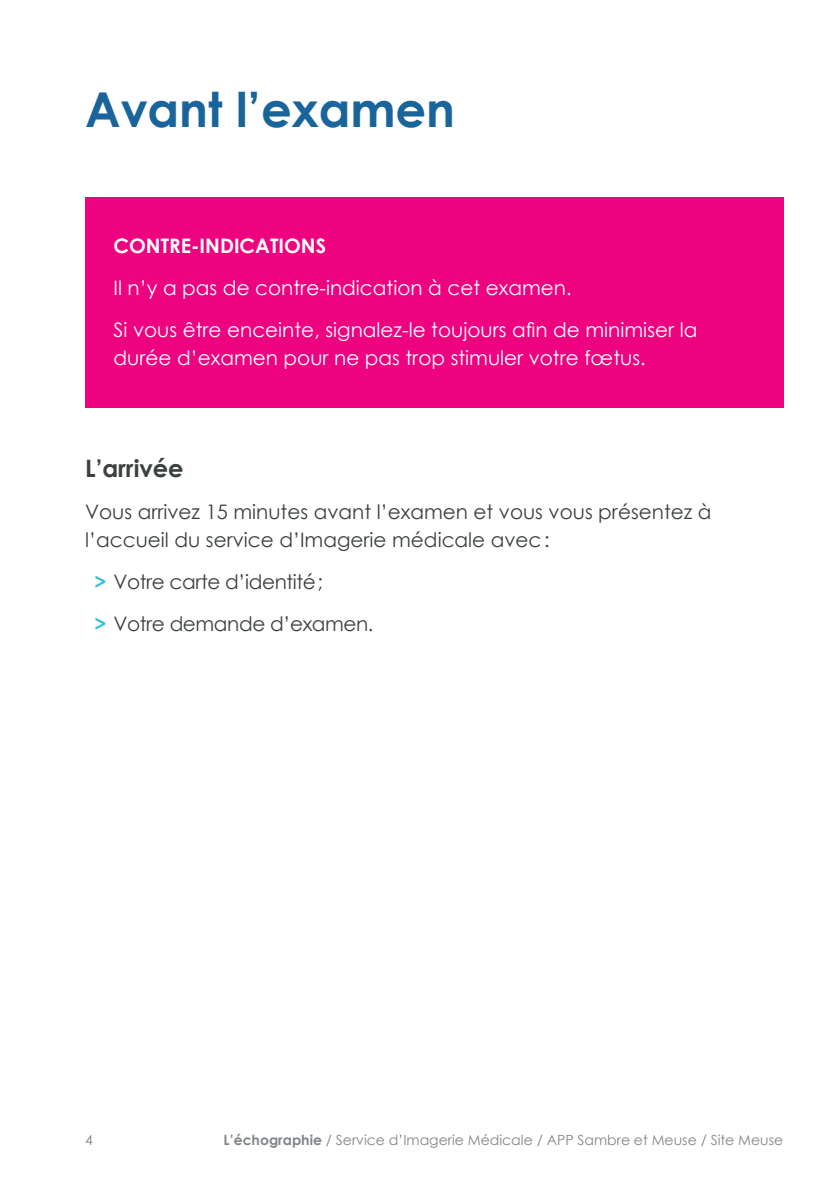
<style>
.page{position:relative;width:840px;height:1191px;background:#fff}
.page>*{position:absolute;margin:0;border:0;box-sizing:border-box;transform-origin:0 0}
.t1{font:700 48px "Century Gothic";color:#18649b}
.t2{font:700 24px "Century Gothic";color:#3b413e}
.t3{font:20px/42px "Century Gothic";color:#fff}
.t4{font:20px/28px "Century Gothic";color:#3b413e}
.t5{font:20px/42px "Century Gothic";letter-spacing:-.02em;color:#3b413e}
.t6{font:700 20px "Century Gothic";color:#fff}
.t7{font:14px "Century Gothic";color:#828688}
.s1{font-weight:700;color:#2fc0d8}
.s2{font-weight:700}
</style>
<div class="page">
<div style="left:85px;top:197px;width:697px;height:210px;background:#ed0280"></div>
<h1 class="t1" style="left:85px;top:73px;width:371px">Avant l’examen</h1>
<p class="t6" style="left:113px;top:231px;width:214px">CONTRE-INDICATIONS</p>
<p class="t3" style="left:113px;top:267px;width:585px">Il n’y a pas de contre-indication à cet examen.<br>Si vous être enceinte, signalez-le toujours afin de minimiser la</p>
<p class="t3" style="left:113px;top:337px;width:533px">durée d’examen pour ne pas trop stimuler votre fœtus.</p>
<p class="t2" style="left:85px;top:450px;width:100px">L’arrivée</p>
<p class="t4" style="left:85px;top:498px;width:627px">Vous arrivez 15 minutes avant l’examen et vous vous présentez à l’accueil du service d’Imagerie médicale avec:</p>
<p class="t5" style="left:94px;top:561px;width:280px"><span class="s1">&gt;</span> Votre carte d’identité;<br><span class="s1">&gt;</span> Votre demande d’examen.</p>
<p class="t7" style="left:85px;top:1130px;width:9px">4</p>
<p class="t7" style="left:223px;top:1130px;width:561px"><span class="s2">L’échographie</span> / Service d’Imagerie Médicale / APP Sambre et Meuse / Site Meuse</p>
</div>
